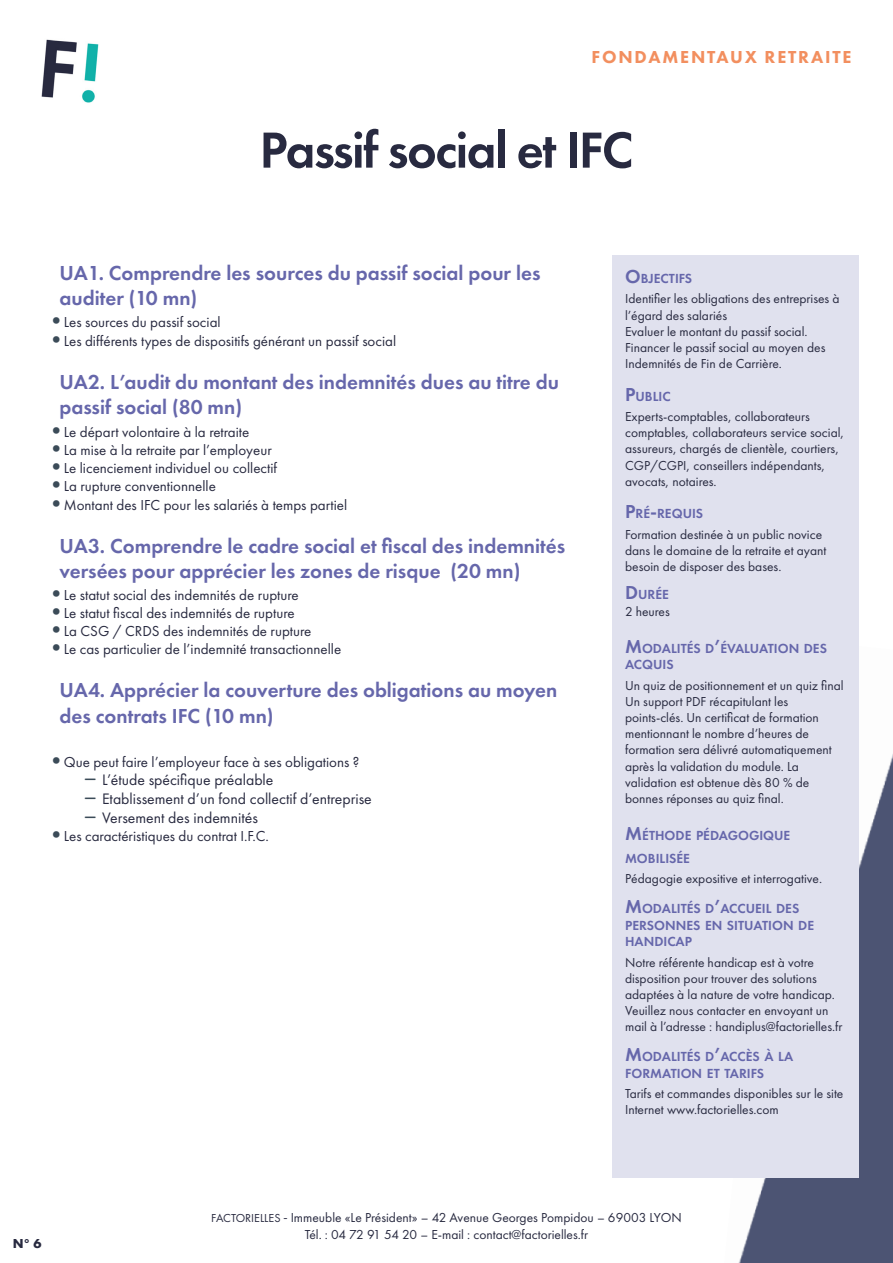
<style>
.page{position:relative;width:893px;height:1263px;background:#fff}
.page>*{position:absolute;margin:0;border:0;box-sizing:border-box;transform-origin:0 0}
.t1{font:600 52.5px "Futura PT";letter-spacing:-.03em;color:#282a40}
.t2{font:600 21px/25.2px "Futura PT";color:#6667ab}
.t3{font:800 18px "Futura PT";letter-spacing:.1em;color:#f28f5f}
.t4{font:15.75px "Futura PT";color:#282a40}
.t5{font:15px "Futura PT";color:#282a40}
.t6{font:600 13.65px/16.5px "Futura PT";color:#6667ab}
.t7{font:13.5px/16.2px "Futura PT";color:#282a40}
.t8{font:700 13.5px "Futura PT";color:#282a40}
.s1{font-family:"Calibri";font-size:21px;color:#3b4b58}
.s2{font-size:19.5px}
.s3{font-size:12px}
.s4{font-family:"Calibri"}
</style>
<div class="page">
<img style="left:738px;top:754px;width:155px;height:509px">
<img style="left:41px;top:39px;width:58px;height:64px">
<div style="left:612px;top:255px;width:247px;height:923px;background:#e0e1ee"></div>
<h3 class="t3" style="left:591px;top:46px;width:262px">FONDAMENTAUX RETRAITE</h3>
<h1 class="t1" style="left:260px;top:117px;width:375px">Passif social et IFC</h1>
<h2 class="t2" style="left:60px;top:260px;width:482px">UA1. Comprendre les sources du passif social pour les auditer (10 mn)</h2>
<p class="t5" style="left:51px;top:313px;width:171px"><span class="s1">•</span>Les sources du passif social</p>
<p class="t5" style="left:51px;top:332px;width:347px"><span class="s1">•</span>Les différents types de dispositifs générant un passif social</p>
<h2 class="t2" style="left:60px;top:369px;width:501px">UA2. L’audit du montant des indemnités dues au titre du passif social (80 mn)</h2>
<p class="t5" style="left:51px;top:423px;width:200px"><span class="s1">•</span>Le départ volontaire à la retraite</p>
<p class="t5" style="left:51px;top:441px;width:222px"><span class="s1">•</span>La mise à la retraite par l’employeur</p>
<p class="t5" style="left:51px;top:459px;width:228px"><span class="s1">•</span>Le licenciement individuel ou collectif</p>
<p class="t5" style="left:51px;top:477px;width:166px"><span class="s1">•</span>La rupture conventionnelle</p>
<p class="t5" style="left:51px;top:496px;width:298px"><span class="s1">•</span> Montant des IFC pour les salariés à temps partiel</p>
<h2 class="t2" style="left:60px;top:533px;width:507px">UA3. Comprendre le cadre social et fiscal des indemnités versées pour apprécier les zones de risque (20 mn)</h2>
<p class="t5" style="left:51px;top:586px;width:249px"><span class="s1">•</span>Le statut social des indemnités de rupture</p>
<p class="t5" style="left:51px;top:604px;width:245px"><span class="s1">•</span>Le statut fiscal des indemnités de rupture</p>
<p class="t5" style="left:51px;top:622px;width:262px"><span class="s1">•</span>La CSG / CRDS des indemnités de rupture</p>
<p class="t5" style="left:51px;top:640px;width:292px"><span class="s1">•</span>Le cas particulier de l’indemnité transactionnelle</p>
<h2 class="t2" style="left:60px;top:678px;width:499px">UA4. Apprécier la couverture des obligations au moyen des contrats IFC (10 mn)</h2>
<p class="t5" style="left:51px;top:753px;width:310px"><span class="s1">•</span>Que peut faire l’employeur face à ses obligations ?</p>
<p class="t4" style="left:85px;top:771px;width:190px"><span class="s1">–</span> L’étude spécifique préalable</p>
<p class="t4" style="left:85px;top:790px;width:288px"><span class="s1">–</span> Etablissement d’un fond collectif d’entreprise</p>
<p class="t4" style="left:85px;top:809px;width:174px"><span class="s1">–</span> Versement des indemnités</p>
<p class="t5" style="left:51px;top:827px;width:219px"><span class="s1">•</span>Les caractéristiques du contrat I.F.C.</p>
<p class="t6" style="left:625px;top:270px;width:69px"><span class="s2">O</span>BJECTIFS</p>
<p class="t7" style="left:625px;top:291px;width:216px">Identifier les obligations des entreprises à l’égard des salariés<br>Evaluer le montant du passif social.<br>Financer le passif social au moyen des Indemnités de Fin de Carrière.</p>
<p class="t6" style="left:625px;top:388px;width:47px"><span class="s2">P</span>UBLIC</p>
<p class="t7" style="left:625px;top:408px;width:221px">Experts-comptables, collaborateurs comptables, collaborateurs service social, assureurs, chargés de clientèle, courtiers, CGP/CGPI, conseillers indépendants, avocats, notaires.</p>
<p class="t6" style="left:625px;top:505px;width:80px"><span class="s2">P</span>RÉ<span class="s2">-</span>REQUIS</p>
<p class="t7" style="left:625px;top:526px;width:203px">Formation destinée à un public novice dans le domaine de la retraite et ayant besoin de disposer des bases.</p>
<p class="t6" style="left:625px;top:586px;width:45px"><span class="s2">D</span>URÉE</p>
<p class="t7" style="left:625px;top:603px;width:46px">2 heures</p>
<p class="t6" style="left:625px;top:640px;width:203px"><span class="s2">M</span>ODALITÉS D<span class="s2">’</span>ÉVALUATION DES<br>ACQUIS</p>
<p class="t7" style="left:625px;top:677px;width:220px">Un quiz de positionnement et un quiz final Un support PDF récapitulant les points-clés. Un certificat de formation mentionnant le nombre d’heures de formation sera délivré automatiquement après la validation du module. La validation est obtenue dès 80 % de bonnes réponses au quiz final.</p>
<p class="t6" style="left:625px;top:823px;width:167px;line-height:23.4px"><span class="s2">M</span>ÉTHODE PÉDAGOGIQUE<br>MOBILISÉE</p>
<p class="t7" style="left:625px;top:871px;width:198px">Pédagogie expositive et interrogative.</p>
<p class="t6" style="left:625px;top:900px;width:190px"><span class="s2">M</span>ODALITÉS D<span class="s2">’</span>ACCUEIL DES<br>PERSONNES EN SITUATION DE<br>HANDICAP</p>
<p class="t7" style="left:625px;top:954px;width:219px">Notre référente handicap est à votre disposition pour trouver des solutions adaptées à la nature de votre handicap.<br>Veuillez nous contacter en envoyant un mail à l’adresse : handiplus@factorielles.fr</p>
<p class="t6" style="left:625px;top:1048px;width:170px"><span class="s2">M</span>ODALITÉS D<span class="s2">’</span>ACCÈS À LA<br>FORMATION ET TARIFS</p>
<p class="t7" style="left:625px;top:1085px;width:220px">Tarifs et commandes disponibles sur le site<br>Internet www.factorielles.com</p>
<p class="t8" style="left:13px;top:1234px;width:30px">N° 6</p>
<p class="t7" style="left:211px;top:1209px;width:472px;text-align:center"><span class="s3">FACTORIELLES</span> <span class="s4">-</span> Immeuble «Le Président» – 42 Avenue Georges Pompidou – 69003 LYON<br>Tél. : 04 72 91 54 20 – E-mail : contact@factorielles.fr</p>
</div>
